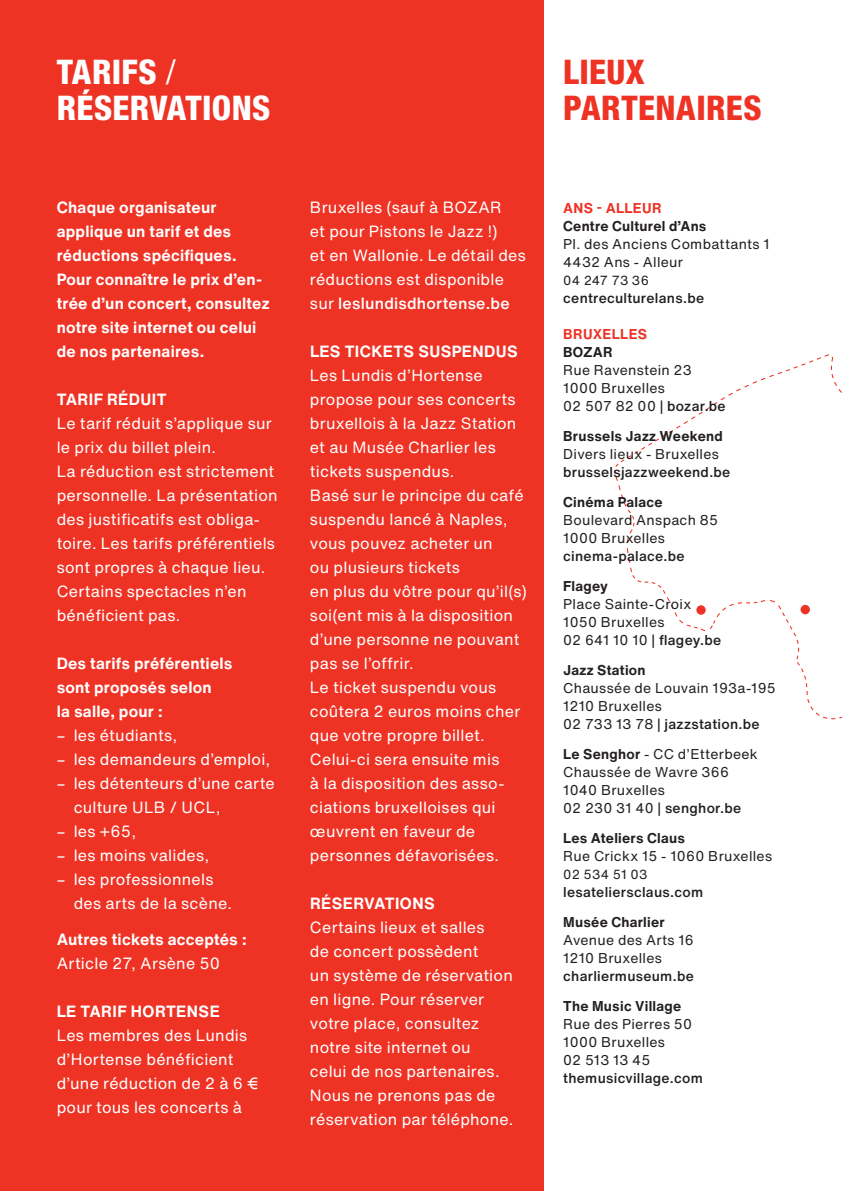
<style>
.page{position:relative;width:842px;height:1191px;background:#fff}
.page>*{position:absolute;margin:0;border:0;box-sizing:border-box;transform-origin:0 0}
.t1{font:800 condensed 34px/36px "Helvetica Neue";letter-spacing:.01em;color:#fff}
.t2{font:800 condensed 34px/36px "Helvetica Neue";letter-spacing:.015em;color:#ee3224}
.t3{font:16px/24px "Helvetica Now Text";letter-spacing:.015em;color:#fff}
.t4{font:700 16px/24px "Helvetica Now Text";letter-spacing:.015em;color:#fff}
.t5{font:14px/18px "Helvetica Now Text";letter-spacing:.02em;color:#231f20}
.t6{font:700 14px "Helvetica Now Text";letter-spacing:.015em;color:#231f20}
.t7{font:500 14px "Helvetica Now Text";letter-spacing:.02em;color:#231f20}
.t8{font:700 14px "Helvetica Now Text";letter-spacing:.025em;color:#ee3224}
.t9{font:13px "Helvetica Now Text";letter-spacing:.02em;color:#231f20}
.s1{font-weight:400}
.s2{font-weight:500}
.s3{font-weight:700}
</style>
<div class="page">
<svg style="left:615px;top:354px;width:227px;height:366px"></svg>
<svg style="left:693px;top:602px;width:16px;height:16px"></svg>
<div style="left:690px;top:598px;width:22px;height:23px;border:6px solid #fff;border-radius:50%"></div>
<svg style="left:797px;top:601px;width:16px;height:16px"></svg>
<div style="left:794px;top:598px;width:22px;height:23px;border:6px solid #fff;border-radius:50%"></div>
<div style="left:0;top:0;width:543px;height:1191px;background:#ee3224"></div>
<h1 class="t1" style="left:57px;top:54px;width:215px">TARIFS <span class="s1">/<br></span>RÉSERVATIONS</h1>
<p class="t4" style="left:57px;top:195px;width:214px">Chaque organisateur applique un tarif et des réductions spécifiques.<br>Pour connaître le prix d’en&shy;trée d’un concert, consultez notre site internet ou celui de nos partenaires.</p>
<p class="t4" style="left:57px;top:387px;width:12px">tar</p>
<p class="t4" style="left:89px;top:387px;width:30px">if réd</p>
<p class="t4" style="left:141px;top:387px;width:23px">uit</p>
<p class="t3" style="left:57px;top:411px;width:223px">Le tarif réduit s’applique sur le prix du billet plein.<br>La réduction est strictement personnelle. La présentation des justificatifs est obliga&shy;toire. Les tarifs préférentiels sont propres à chaque lieu.<br>Certains spectacles n’en bénéficient pas.</p>
<p class="t4" style="left:57px;top:651px;width:177px">Des tarifs préférentiels sont proposés selon<br>la salle, pour :</p>
<p class="t3" style="left:57px;top:723px;width:122px">– les étudiants,</p>
<p class="t3" style="left:57px;top:747px;width:215px">– les demandeurs d’emploi,</p>
<p class="t3" style="left:74px;top:771px;width:203px;text-indent:-17px">– les détenteurs d’une carte culture ULB / UCL,</p>
<p class="t3" style="left:57px;top:819px;width:81px">– les +65,</p>
<p class="t3" style="left:57px;top:843px;width:154px">– les moins valides,</p>
<p class="t3" style="left:74px;top:867px;width:160px;text-indent:-17px">– les professionnels des arts de la scène.</p>
<p class="t4" style="left:57px;top:927px;width:191px">Autres tickets acceptés :</p>
<p class="t3" style="left:57px;top:951px;width:165px">Article 27, Arsène 50</p>
<p class="t4" style="left:57px;top:999px;width:35px">Le tar</p>
<p class="t4" style="left:113px;top:999px;width:109px">if Hortense</p>
<p class="t3" style="left:57px;top:1023px;width:203px">Les membres des Lundis d’Hortense bénéficient d’une réduction de 2 à 6 € pour tous les concerts à</p>
<p class="t3" style="left:310px;top:195px;width:217px">Bruxelles (sauf à BOZAR<br>et pour Pistons le Jazz !)<br>et en Wallonie. Le détail des réductions est disponible sur <span class="s2">leslundisdhortense.be</span></p>
<p class="t4" style="left:310px;top:339px;width:209px">Les tickets suspendus</p>
<p class="t3" style="left:310px;top:363px;width:218px">Les Lundis d’Hortense propose pour ses concerts bruxellois à la Jazz Station et au Musée Charlier les tickets suspendus.<br>Basé sur le principe du café suspendu lancé à Naples, vous pouvez acheter un<br>ou plusieurs tickets<br>en plus du vôtre pour qu’il(s) soi(ent mis à la disposition d’une personne ne pouvant pas se l’offrir.<br>Le ticket suspendu vous coûtera 2 euros moins cher que votre propre billet.<br>Celui-ci sera ensuite mis<br>à la disposition des asso&shy;ciations bruxelloises qui œuvrent en faveur de personnes défavorisées.</p>
<p class="t4" style="left:310px;top:891px;width:55px">Réservat</p>
<p class="t4" style="left:395px;top:891px;width:41px">ions</p>
<p class="t3" style="left:310px;top:915px;width:205px">Certains lieux et salles<br>de concert possèdent<br>un système de réservation en ligne. Pour réserver votre place, consultez notre site internet ou<br>celui de nos partenaires.<br>Nous ne prenons pas de réservation par téléphone.</p>
<h1 class="t2" style="left:563px;top:54px;width:200px">LIEUX<br>PARTENAIRES</h1>
<p class="t8" style="left:563px;top:197px;width:96px">Ans - Alleur</p>
<p class="t6" style="left:563px;top:215px;width:145px">Centre Culturel d’Ans</p>
<p class="t5" style="left:563px;top:234px;width:208px">Pl. des Anciens Combattants 1<br>4432 Ans - Alleur</p>
<p class="t9" style="left:563px;top:270px;width:87px">04 247 73 36</p>
<p class="t7" style="left:563px;top:287px;width:142px">centreculturelans.be</p>
<p class="t8" style="left:563px;top:323px;width:85px">Br uxelles</p>
<p class="t6" style="left:563px;top:341px;width:51px">BOZAR</p>
<p class="t5" style="left:563px;top:360px;width:164px">Rue Ravenstein 23<br>1000 Bruxelles<br>02 507 82 00 | <span class="s2">bozar.be</span></p>
<p class="t6" style="left:563px;top:425px;width:161px">Brussels Jazz Weekend</p>
<p class="t5" style="left:563px;top:444px;width:157px">Divers lieux - Bruxelles</p>
<p class="t7" style="left:563px;top:461px;width:169px">brusselsjazzweekend.be</p>
<p class="t6" style="left:563px;top:491px;width:101px">Cinéma Palace</p>
<p class="t5" style="left:563px;top:510px;width:156px">Boulevard Anspach 85<br>1000 Bruxelles</p>
<p class="t7" style="left:563px;top:545px;width:123px">cinema-palace.be</p>
<p class="t6" style="left:563px;top:575px;width:46px">Flagey</p>
<p class="t5" style="left:563px;top:594px;width:160px">Place Sainte-Croix<br>1050 Bruxelles<br>02 641 10 10 | <span class="s2">flagey.be</span></p>
<p class="t6" style="left:563px;top:659px;width:84px">Jazz Station</p>
<p class="t5" style="left:563px;top:678px;width:214px">Chaussée de Louvain 193a-195<br>1210 Bruxelles<br>02 733 13 78 | <span class="s2">jazzstation.be</span></p>
<p class="t5" style="left:563px;top:744px;width:196px"><span class="s3">Le Senghor</span> - CC d’Etterbeek<br>Chaussée de Wavre 366<br>1040 Bruxelles<br>02 230 31 40 | <span class="s2">senghor.be</span></p>
<p class="t6" style="left:563px;top:827px;width:123px">Les Ateliers Claus</p>
<p class="t5" style="left:563px;top:846px;width:210px">Rue Crickx 15 - 1060 Bruxelles</p>
<p class="t9" style="left:563px;top:864px;width:86px">02 534 51 03</p>
<p class="t7" style="left:563px;top:881px;width:141px">lesateliersclaus.com</p>
<p class="t6" style="left:563px;top:911px;width:103px">Musée Charlier</p>
<p class="t5" style="left:563px;top:930px;width:132px">Avenue des Arts 16<br>1210 Bruxelles</p>
<p class="t7" style="left:563px;top:965px;width:132px">charliermuseum.be</p>
<p class="t6" style="left:563px;top:995px;width:120px">The Music Village</p>
<p class="t5" style="left:563px;top:1014px;width:130px">Rue des Pierres 50<br>1000 Bruxelles<br>02 513 13 45</p>
<p class="t7" style="left:563px;top:1067px;width:141px">themusicvillage.com</p>
</div>
